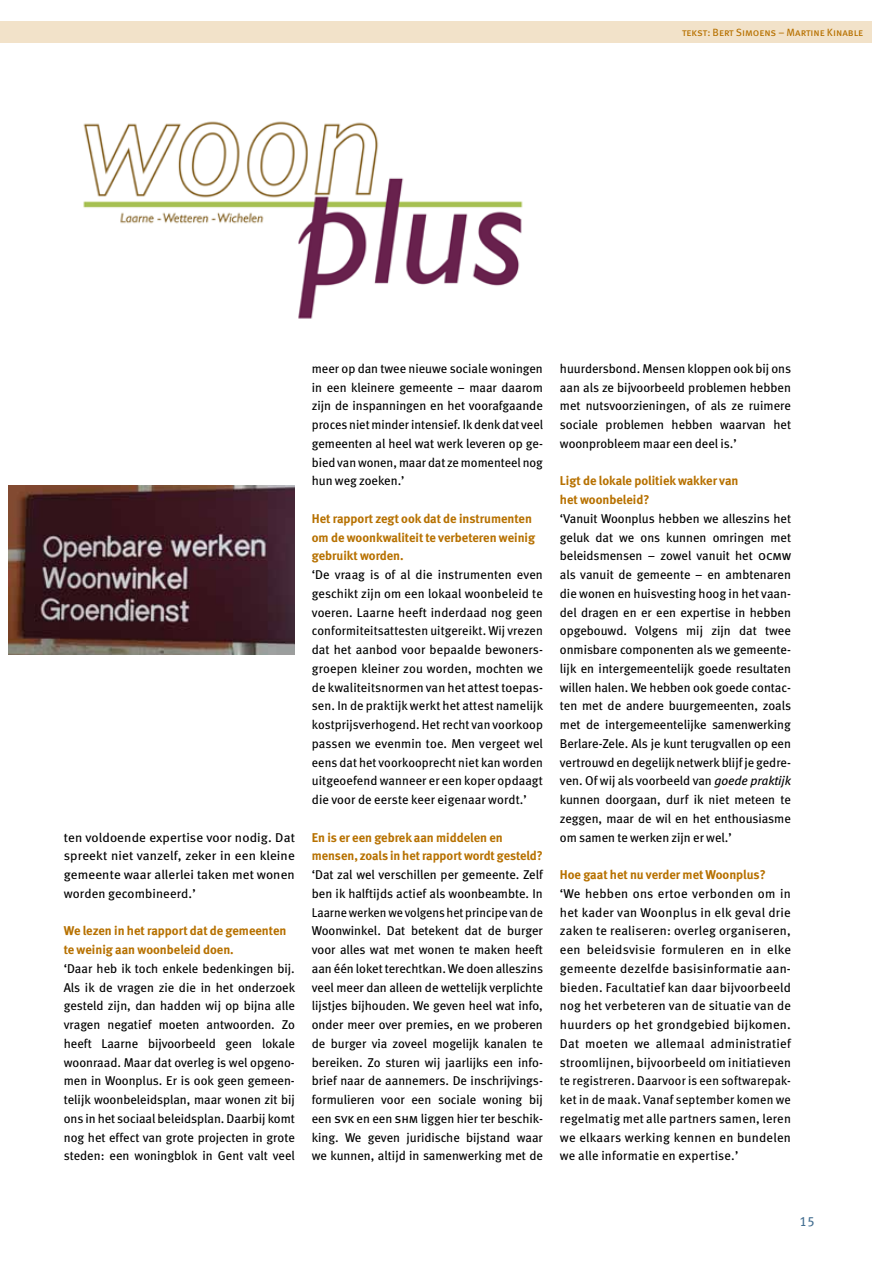
<style>
.page{position:relative;width:893px;height:1263px;background:#fff}
.page>*{position:absolute;margin:0;border:0;box-sizing:border-box;transform-origin:0 0}
.t1{font:13.5px "Meta Book LF Caps";color:#446f91}
.t2{font:12.75px/18.8px "Meta";color:#000;text-align:justify}
.t3{font:700 12.75px/18.8px "Meta";color:#b77100}
.t4{font:12.75px/18.8px "Meta";color:#000;text-align:justify;scale:1.05 1}
.t5{font:10.5px "Meta Book LF Caps";color:#b77100}
.s1{font-family:"Meta"}
.s2{font-family:"Meta Book LF Caps"}
.s3{font-style:italic}
</style>
<div class="page">
<div style="left:0;top:21px;width:872px;height:22px;background:#f2e2c9"></div>
<img style="left:9px;top:485px;width:286px;height:169px">
<img style="left:83px;top:121px;width:440px;height:198px">
<p class="t5" style="left:682px;top:26px;width:183px">tekst<span class="s1">:</span> Bert Simoens – Martine Kinable</p>
<p class="t4" style="left:64px;top:827px;width:222px">ten voldoende expertise voor nodig. Dat spreekt niet vanzelf, zeker in een kleine gemeente waar allerlei taken met wonen worden gecombineerd.’</p>
<p class="t3" style="left:64px;top:921px;width:224px">We lezen in het rapport dat de gemeenten te weinig aan woonbeleid doen.</p>
<p class="t2" style="left:64px;top:959px;width:233px">‘Daar heb ik toch enkele bedenkingen bij.<br>Als ik de vragen zie die in het onderzoek gesteld zijn, dan hadden wij op bijna alle vragen negatief moeten antwoorden. Zo heeft Laarne bijvoorbeeld geen lokale woonraad. Maar dat overleg is wel opgeno&shy;men in Woonplus. Er is ook geen gemeen&shy;telijk woonbeleidsplan, maar wonen zit bij ons in het sociaal beleidsplan. Daarbij komt nog het effect van grote projecten in grote steden: een woningblok in Gent valt veel</p>
<p class="t2" style="left:312px;top:359px;width:233px">meer op dan twee nieuwe sociale woningen in een kleinere gemeente – maar daarom zijn de inspanningen en het voorafgaande proces niet minder intensief. Ik denk dat veel gemeenten al heel wat werk leveren op ge&shy;bied van wonen, maar dat ze momenteel nog hun weg zoeken.’</p>
<p class="t3" style="left:312px;top:509px;width:225px">Het rapport zegt ook dat de instrumenten om de woonkwaliteit te verbeteren weinig gebruikt worden.</p>
<p class="t2" style="left:312px;top:565px;width:233px">‘De vraag is of al die instrumenten even geschikt zijn om een lokaal woonbeleid te voeren. Laarne heeft inderdaad nog geen conformiteitsattesten uitgereikt. Wij vrezen dat het aanbod voor bepaalde bewoners&shy;groepen kleiner zou worden, mochten we de kwaliteitsnormen van het attest toepas&shy;sen. In de praktijk werkt het attest namelijk kostprijsverhogend. Het recht van voorkoop passen we evenmin toe. Men vergeet wel eens dat het voorkooprecht niet kan worden uitgeoefend wanneer er een koper opdaagt die voor de eerste keer eigenaar wordt.’</p>
<p class="t3" style="left:312px;top:827px;width:233px">En is er een gebrek aan middelen en mensen, zoals in het rapport wordt gesteld?</p>
<p class="t2" style="left:312px;top:865px;width:233px">‘Dat zal wel verschillen per gemeente. Zelf ben ik halftijds actief als woonbeambte. In Laarne werken we volgens het principe van de Woonwinkel. Dat betekent dat de burger voor alles wat met wonen te maken heeft aan één loket terechtkan. We doen alleszins veel meer dan alleen de wettelijk verplichte lijstjes bijhouden. We geven heel wat info, onder meer over premies, en we proberen de burger via zoveel mogelijk kanalen te bereiken. Zo sturen wij jaarlijks een info&shy;brief naar de aannemers. De inschrijvings&shy;formulieren voor een sociale woning bij een <span class="s2">svk</span> en een <span class="s2">shm</span> liggen hier ter beschik&shy;king. We geven juridische bijstand waar we kunnen, altijd in samenwerking met de</p>
<p class="t2" style="left:560px;top:359px;width:233px">huurdersbond. Mensen kloppen ook bij ons aan als ze bijvoorbeeld problemen hebben met nutsvoorzieningen, of als ze ruimere sociale problemen hebben waarvan het woonprobleem maar een deel is.’</p>
<p class="t3" style="left:560px;top:471px;width:180px">Ligt de lokale politiek wakker van het woonbeleid?</p>
<p class="t2" style="left:560px;top:509px;width:233px">‘Vanuit Woonplus hebben we alleszins het geluk dat we ons kunnen omringen met beleidsmensen – zowel vanuit het <span class="s2">ocmw </span>als vanuit de gemeente – en ambtenaren die wonen en huisvesting hoog in het vaan&shy;del dragen en er een expertise in hebben opgebouwd. Volgens mij zijn dat twee onmisbare componenten als we gemeente&shy;lijk en intergemeentelijk goede resultaten willen halen. We hebben ook goede contac&shy;ten met de andere buurgemeenten, zoals met de intergemeentelijke samenwerking Berlare-Zele. Als je kunt terugvallen op een vertrouwd en degelijk netwerk blijf je gedre&shy;ven. Of wij als voorbeeld van <span class="s3">goede praktijk </span>kunnen doorgaan, durf ik niet meteen te zeggen, maar de wil en het enthousiasme om samen te werken zijn er wel.’</p>
<p class="t3" style="left:560px;top:865px;width:207px">Hoe gaat het nu verder met Woonplus?</p>
<p class="t2" style="left:560px;top:884px;width:233px">‘We hebben ons ertoe verbonden om in het kader van Woonplus in elk geval drie zaken te realiseren: overleg organiseren, een beleidsvisie formuleren en in elke gemeente dezelfde basisinformatie aan&shy;bieden. Facultatief kan daar bijvoorbeeld nog het verbeteren van de situatie van de huurders op het grondgebied bijkomen.<br>Dat moeten we allemaal administratief stroomlijnen, bijvoorbeeld om initiatieven te registreren. Daarvoor is een softwarepak&shy;ket in de maak. Vanaf september komen we regelmatig met alle partners samen, leren we elkaars werking kennen en bundelen we alle informatie en expertise.’</p>
<p class="t1" style="left:799px;top:1213px;width:17px">15</p>
</div>
